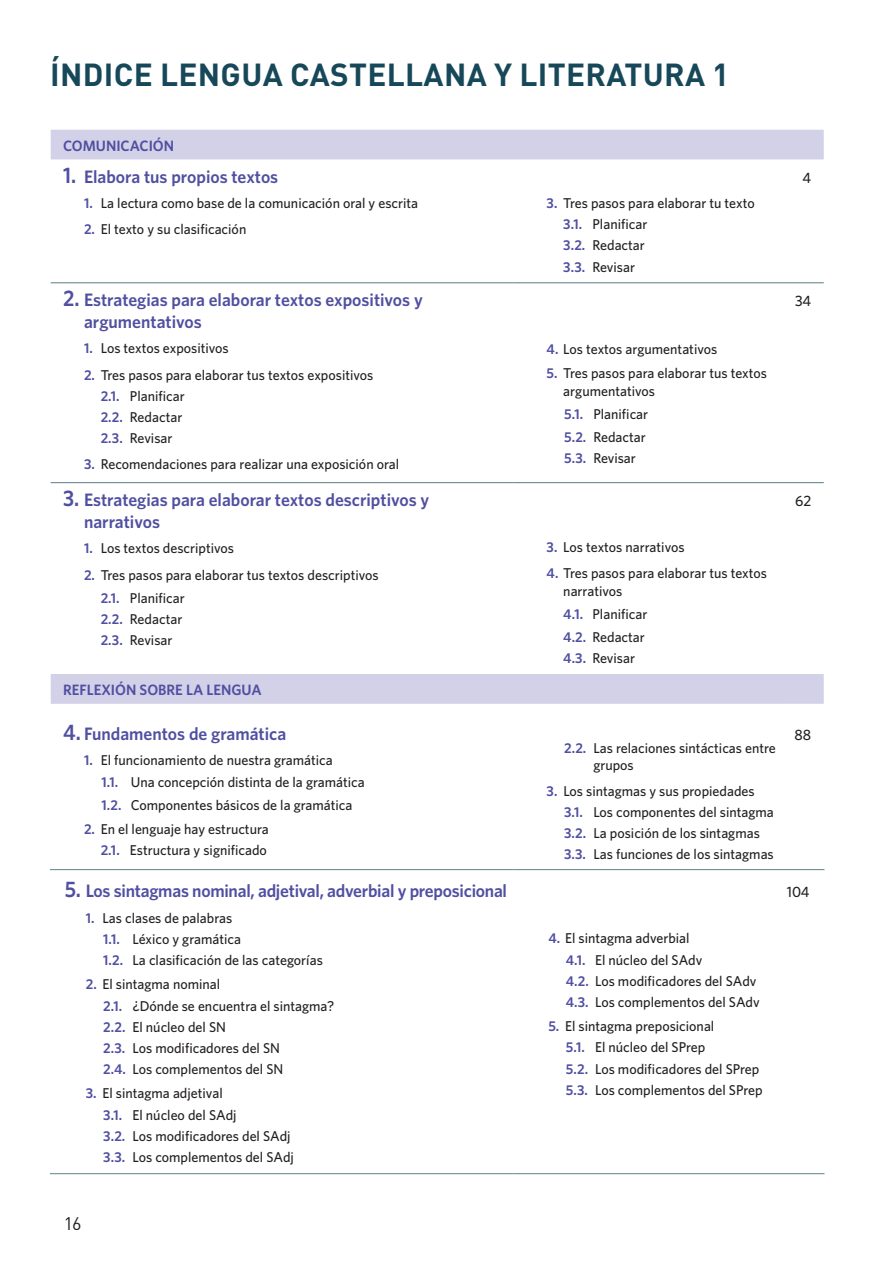
<style>
.page{position:relative;width:893px;height:1263px;background:#fff}
.page>*{position:absolute;margin:0;border:0;box-sizing:border-box;transform-origin:0 0}
.Unit__Tit_capítulo{font:700 31.5px "DIN Pro";letter-spacing:.01em;color:#174859}
.t1{font:600 18px/21.6px "Whitney";color:#504fa1}
.t2{font:18px "DIN";color:#231f20}
.t3{font:600 15px "Whitney";color:#504fa1}
.t4{font:500 15px "Whitney";color:#231f20}
.t5{font:500 14.25px/21.1px "Whitney";color:#231f20}
.s1{font-size:22.5px}
.s2{font-weight:600;color:#504fa1}
</style>
<div class="page">
<svg style="left:51px;top:130px;width:773px;height:574px"></svg>
<hr style="left:50px;top:869px;width:463px;height:1px;background:#63818c">
<hr style="left:513px;top:869px;width:267px;height:1px;background:#63818c">
<hr style="left:780px;top:869px;width:44px;height:1px;background:#63818c">
<hr style="left:50px;top:1173px;width:463px;height:1px;background:#63818c">
<hr style="left:513px;top:1173px;width:267px;height:1px;background:#63818c">
<hr style="left:780px;top:1173px;width:44px;height:1px;background:#63818c">
<hr style="left:51px;top:482px;width:462px;height:1px;background:#63818c">
<hr style="left:513px;top:482px;width:267px;height:1px;background:#63818c">
<hr style="left:780px;top:482px;width:44px;height:1px;background:#63818c">
<hr style="left:51px;top:282px;width:462px;height:1px;background:#63818c">
<hr style="left:513px;top:282px;width:267px;height:1px;background:#63818c">
<hr style="left:780px;top:282px;width:44px;height:1px;background:#63818c">
<p class="Unit__Tit_capítulo" style="left:50px;top:49px;width:681px">ÍNDICE LENGUA CASTELLANA Y LITERATURA 1</p>
<p class="t3" style="left:63px;top:136px;width:112px">COMUNICACIÓN</p>
<p class="t1" style="left:63px;top:166px;width:217px"><span class="s1">1.</span> Elabora tus propios textos</p>
<p class="t5" style="left:84px;top:193px;width:336px"><span class="s2">1.</span> La lectura como base de la comunicación oral y escrita</p>
<p class="t5" style="left:84px;top:218px;width:164px"><span class="s2">2.</span> El texto y su clasificación</p>
<p class="t1" style="left:84px;top:289px;width:340px;text-indent:-21px"><span class="s1">2.</span> Estrategias para elaborar textos expositivos y argumentativos</p>
<p class="t5" style="left:84px;top:338px;width:146px"><span class="s2">1.</span> Los textos expositivos</p>
<p class="t5" style="left:101px;top:364px;width:274px;text-indent:-17px"><span class="s2">2.</span> Tres pasos para elaborar tus textos expositivos<br><span class="s2">2.1.</span> Planificar<br><span class="s2">2.2.</span> Redactar<br><span class="s2">2.3.</span> Revisar</p>
<p class="t5" style="left:84px;top:453px;width:317px"><span class="s2">3.</span> Recomendaciones para realizar una exposición oral</p>
<p class="t1" style="left:84px;top:489px;width:347px;text-indent:-21px"><span class="s1">3.</span> Estrategias para elaborar textos descriptivos y narrativos</p>
<p class="t5" style="left:84px;top:537px;width:152px"><span class="s2">1.</span> Los textos descriptivos</p>
<p class="t5" style="left:101px;top:563px;width:279px;line-height:23px;text-indent:-17px"><span class="s2">2.</span> Tres pasos para elaborar tus textos descriptivos<br><span class="s2">2.1.</span> Planificar</p>
<p class="t5" style="left:101px;top:608px;width:83px"><span class="s2">2.2.</span> Redactar<br><span class="s2">2.3.</span> Revisar</p>
<p class="t3" style="left:63px;top:680px;width:200px">REFLEXIÓN SOBRE LA LENGUA</p>
<p class="t1" style="left:63px;top:723px;width:225px"><span class="s1">4.</span> Fundamentos de gramática</p>
<p class="t5" style="left:102px;top:750px;width:265px;text-indent:-18px"><span class="s2">1.</span> El funcionamiento de nuestra gramática<br><span class="s2">1.1.</span> Una concepción distinta de la gramática</p>
<p class="t5" style="left:102px;top:794px;width:252px"><span class="s2">1.2.</span> Componentes básicos de la gramática</p>
<p class="t5" style="left:84px;top:818px;width:186px;text-align:right"><span class="s2">2.</span> En el lenguaje hay estructura<br><span class="s2">2.1.</span> Estructura y significado</p>
<p class="t1" style="left:65px;top:880px;width:444px"><span class="s1">5.</span> Los sintagmas nominal, adjetival, adverbial y preposicional</p>
<p class="t5" style="left:103px;top:907px;width:221px;text-indent:-18px"><span class="s2">1.</span> Las clases de palabras<br><span class="s2">1.1.</span> Léxico y gramática<br><span class="s2">1.2.</span> La clasificación de las categorías</p>
<p class="t5" style="left:103px;top:974px;width:232px;text-indent:-18px"><span class="s2">2.</span> El sintagma nominal<br><span class="s2">2.1.</span> ¿Dónde se encuentra el sintagma?<br><span class="s2">2.2.</span> El núcleo del SN<br><span class="s2">2.3.</span> Los modificadores del SN<br><span class="s2">2.4.</span> Los complementos del SN</p>
<p class="t5" style="left:103px;top:1083px;width:192px;text-indent:-18px"><span class="s2">3.</span> El sintagma adjetival<br><span class="s2">3.1.</span> El núcleo del SAdj<br><span class="s2">3.2.</span> Los modificadores del SAdj<br><span class="s2">3.3.</span> Los complementos del SAdj</p>
<p class="t5" style="left:563px;top:192px;width:193px;text-indent:-17px"><span class="s2">3.</span> Tres pasos para elaborar tu texto<br><span class="s2">3.1.</span> Planificar<br><span class="s2">3.2.</span> Redactar<br><span class="s2">3.3.</span> Revisar</p>
<p class="t5" style="left:547px;top:338px;width:172px"><span class="s2">4.</span> Los textos argumentativos</p>
<p class="t5" style="left:563px;top:364px;width:205px;line-height:18px;text-indent:-17px"><span class="s2">5.</span> Tres pasos para elaborar tus textos argumentativos</p>
<p class="t5" style="left:564px;top:402px;width:86px;line-height:23px"><span class="s2">5.1.</span> Planificar<br><span class="s2">5.2.</span> Redactar</p>
<p class="t5" style="left:564px;top:447px;width:73px"><span class="s2">5.3.</span> Revisar</p>
<p class="t5" style="left:547px;top:537px;width:139px"><span class="s2">3.</span> Los textos narrativos</p>
<p class="t5" style="left:563px;top:564px;width:205px;line-height:18px;text-indent:-17px"><span class="s2">4.</span> Tres pasos para elaborar tus textos narrativos</p>
<p class="t5" style="left:563px;top:602px;width:86px;line-height:23px"><span class="s2">4.1.</span> Planificar<br><span class="s2">4.2.</span> Redactar</p>
<p class="t5" style="left:563px;top:647px;width:73px"><span class="s2">4.3.</span> Revisar</p>
<p class="t4" style="left:803px;top:169px;width:10px">4</p>
<p class="t4" style="left:795px;top:291px;width:18px">34</p>
<p class="t4" style="left:795px;top:492px;width:18px">62</p>
<p class="t5" style="left:593px;top:740px;width:184px;line-height:17px;text-indent:-29px"><span class="s2">2.2.</span> Las relaciones sintácticas entre grupos</p>
<p class="t5" style="left:564px;top:780px;width:211px;text-indent:-18px"><span class="s2">3.</span> Los sintagmas y sus propiedades <span class="s2">3.1.</span> Los componentes del sintagma <span class="s2">3.2.</span> La posición de los sintagmas <span class="s2">3.3.</span> Las funciones de los sintagmas</p>
<p class="t4" style="left:794px;top:726px;width:18px">88</p>
<p class="t4" style="left:787px;top:882px;width:24px">104</p>
<p class="t5" style="left:566px;top:928px;width:195px;text-indent:-18px"><span class="s2">4.</span> El sintagma adverbial<br><span class="s2">4.1.</span> El núcleo del SAdv<br><span class="s2">4.2.</span> Los modificadores del SAdv<br><span class="s2">4.3.</span> Los complementos del SAdv</p>
<p class="t5" style="left:566px;top:1015px;width:198px;text-indent:-18px"><span class="s2">5.</span> El sintagma preposicional<br><span class="s2">5.1.</span> El núcleo del SPrep<br><span class="s2">5.2.</span> Los modificadores del SPrep<br><span class="s2">5.3.</span> Los complementos del SPrep</p>
<p class="t2" style="left:64px;top:1212px;width:19px">16</p>
</div>
